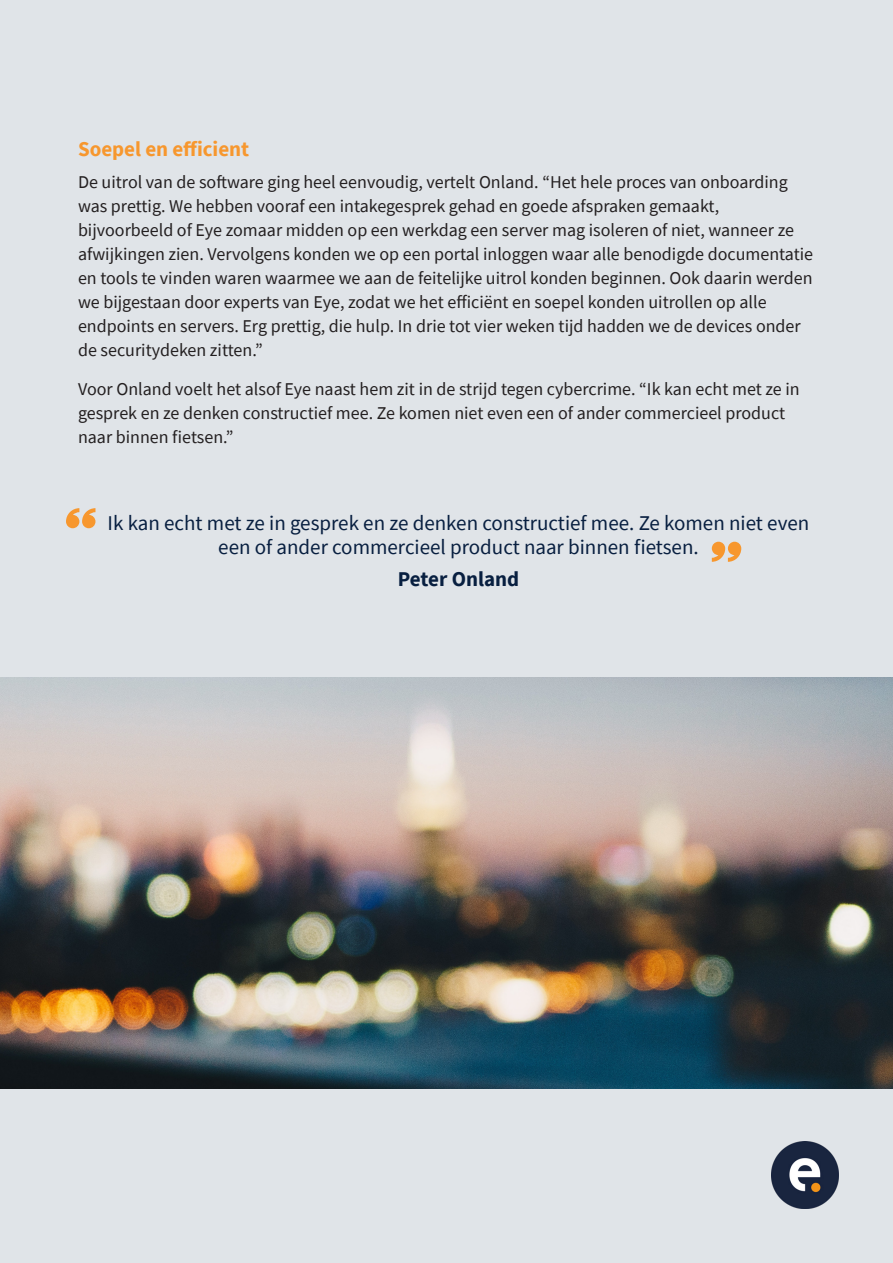
<style>
.page{position:relative;width:893px;height:1263px;background:#e0e4e8}
.page>*{position:absolute;margin:0;border:0;box-sizing:border-box;transform-origin:0 0}
.t1{font:21px/24px "Source Sans Pro";color:#081f40;text-align:center}
.t2{font:700 21px "Source Sans Pro";color:#f7972e}
.t3{font:700 21px "Source Sans Pro";color:#081f40}
.t4{font:18px/24px "Source Sans Pro";color:#231f20}
</style>
<div class="page">
<img style="left:772px;top:1142px;width:67px;height:67px">
<svg style="left:66px;top:508px;width:29px;height:20px"></svg>
<svg style="left:712px;top:542px;width:29px;height:20px"></svg>
<img style="left:0;top:678px;width:893px;height:411px">
<p class="t2" style="left:78px;top:135px;width:173px">Soepel en efficient</p>
<p class="t4" style="left:78px;top:169px;width:737px">De uitrol van de software ging heel eenvoudig, vertelt Onland. “Het hele proces van onboarding was prettig. We hebben vooraf een intakegesprek gehad en goede afspraken gemaakt, bijvoorbeeld of Eye zomaar midden op een werkdag een server mag isoleren of niet, wanneer ze afwijkingen zien. Vervolgens konden we op een portal inloggen waar alle benodigde documentatie en tools te vinden waren waarmee we aan de feitelijke uitrol konden beginnen. Ook daarin werden we bijgestaan door experts van Eye, zodat we het efficiënt en soepel konden uitrollen op alle endpoints en servers. Erg prettig, die hulp. In drie tot vier weken tijd hadden we de devices onder de securitydeken zitten.”</p>
<p class="t4" style="left:78px;top:376px;width:723px">Voor Onland voelt het alsof Eye naast hem zit in de strijd tegen cybercrime. “Ik kan echt met ze in gesprek en ze denken constructief mee. Ze komen niet even een of ander commercieel product naar binnen fietsen.”</p>
<p class="t1" style="left:108px;top:511px;width:703px">Ik kan echt met ze in gesprek en ze denken constructief mee. Ze komen niet even een of ander commercieel product naar binnen fietsen.</p>
<p class="t3" style="left:398px;top:565px;width:123px">Peter Onland</p>
</div>
